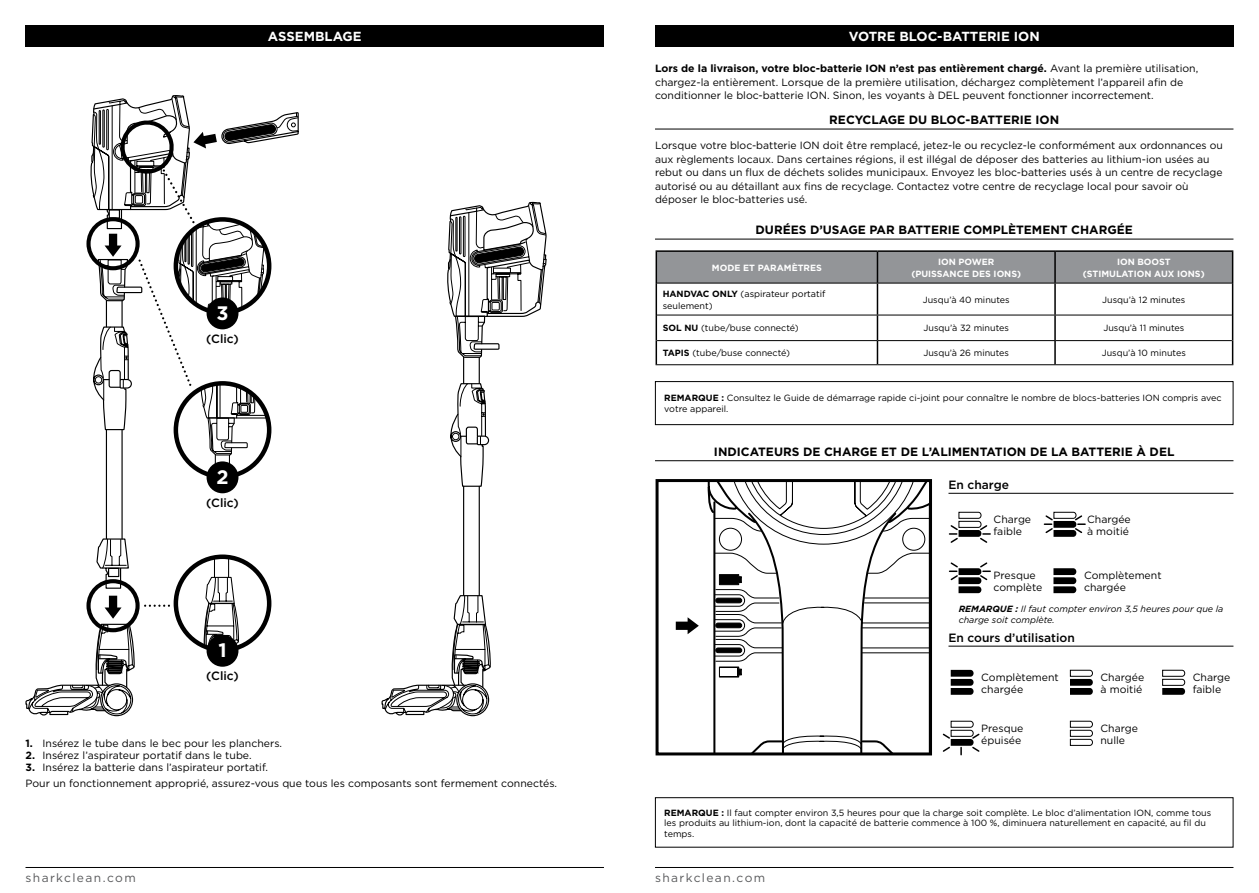
<style>
.page{position:relative;width:1259px;height:893px;background:#fff}
.page>*{position:absolute;margin:0;border:0;box-sizing:border-box;transform-origin:0 0}
.t1{font:700 19.5px "Gotham";color:#fff}
.t2{font:700 13.2px "Gotham";color:#fff}
.t3{font:700 12px "Gotham";color:#000}
.t4{font:500 12px "Gotham";color:#000}
.t5{font:12px "Gotham";letter-spacing:.115em;color:#58595b}
.t6{font:10.5px/12px "Gotham";color:#000}
.t7{font:9px/10.5px "Gotham";color:#000}
.t8{font:700 9px/12px "Gotham";color:#fff;text-align:center}
.t9{font:italic 9px/10.5px "Gotham";color:#000}
.s1{font-weight:700}
</style>
<div class="page">
<hr style="left:26px;top:867px;width:578px;height:1px;background:#000">
<hr style="left:655px;top:867px;width:578px;height:1px;background:#000">
<div style="left:26px;top:26px;width:578px;height:21px;background:#000"></div>
<svg style="left:25px;top:95px;width:274px;height:621px"></svg>
<div style="left:655px;top:26px;width:578px;height:21px;background:#000"></div>
<hr style="left:948px;top:646px;width:285px;height:1px;background:#000">
<svg style="left:950px;top:670px;width:23px;height:25px"></svg>
<svg style="left:1069px;top:669px;width:24px;height:26px"></svg>
<svg style="left:1162px;top:669px;width:23px;height:26px"></svg>
<svg style="left:1069px;top:720px;width:24px;height:26px"></svg>
<svg style="left:942px;top:720px;width:38px;height:35px"></svg>
<div style="left:655px;top:479px;width:277px;height:276px;border:3px solid #000"></div>
<hr style="left:948px;top:493px;width:285px;height:1px;background:#000">
<svg style="left:1053px;top:568px;width:23px;height:25px"></svg>
<svg style="left:949px;top:511px;width:41px;height:32px"></svg>
<svg style="left:1044px;top:511px;width:41px;height:26px"></svg>
<svg style="left:949px;top:562px;width:41px;height:31px"></svg>
<svg style="left:676px;top:481px;width:254px;height:273px"></svg>
<hr style="left:655px;top:129px;width:578px;height:1px;background:#000">
<hr style="left:655px;top:460px;width:578px;height:1px;background:#000">
<svg style="left:381px;top:202px;width:165px;height:514px"></svg>
<div style="left:655px;top:797px;width:578px;height:50px;border:1px solid #000"></div>
<div style="left:655px;top:381px;width:578px;height:44px;border:1px solid #000"></div>
<hr style="left:655px;top:239px;width:578px;height:1px;background:#000">
<div style="left:657px;top:252px;width:574px;height:31px;background:#939598"></div>
<hr style="left:655px;top:250px;width:222px;height:2px;background:#000">
<hr style="left:655px;top:252px;width:2px;height:31px;background:#000">
<hr style="left:877px;top:250px;width:178px;height:2px;background:#000">
<hr style="left:876px;top:252px;width:2px;height:31px;background:#000">
<hr style="left:1055px;top:250px;width:178px;height:2px;background:#000">
<hr style="left:1054px;top:252px;width:1px;height:31px;background:#000">
<hr style="left:1231px;top:252px;width:2px;height:31px;background:#000">
<hr style="left:655px;top:283px;width:2px;height:32px;background:#000">
<hr style="left:876px;top:283px;width:2px;height:32px;background:#000">
<hr style="left:1054px;top:283px;width:1px;height:32px;background:#000">
<hr style="left:1231px;top:283px;width:2px;height:32px;background:#000">
<hr style="left:655px;top:315px;width:2px;height:26px;background:#000">
<hr style="left:876px;top:315px;width:2px;height:25px;background:#000">
<hr style="left:1231px;top:315px;width:2px;height:26px;background:#000">
<hr style="left:655px;top:341px;width:2px;height:23px;background:#000">
<hr style="left:876px;top:341px;width:2px;height:23px;background:#000">
<svg style="left:1054px;top:316px;width:1px;height:48px"></svg>
<hr style="left:1231px;top:341px;width:2px;height:23px;background:#000">
<hr style="left:657px;top:283px;width:220px;height:1px;background:#000">
<hr style="left:877px;top:283px;width:178px;height:1px;background:#000">
<hr style="left:1055px;top:283px;width:176px;height:1px;background:#000">
<hr style="left:657px;top:315px;width:220px;height:1px;background:#000">
<hr style="left:877px;top:315px;width:178px;height:1px;background:#000">
<hr style="left:1055px;top:315px;width:176px;height:1px;background:#000">
<hr style="left:657px;top:340px;width:220px;height:1px;background:#000">
<hr style="left:877px;top:340px;width:178px;height:1px;background:#000">
<hr style="left:1055px;top:340px;width:176px;height:1px;background:#000">
<hr style="left:655px;top:364px;width:222px;height:1px;background:#000">
<hr style="left:877px;top:364px;width:178px;height:1px;background:#000">
<hr style="left:1055px;top:364px;width:178px;height:1px;background:#000">
<p class="t2" style="left:268px;top:28px;width:95px">ASSEMBLAGE</p>
<h1 class="t1" style="left:217px;top:300px;width:14px">3</h1>
<p class="t4" style="left:206px;top:331px;width:34px">(Clic)</p>
<h1 class="t1" style="left:216px;top:464px;width:14px">2</h1>
<p class="t4" style="left:206px;top:495px;width:34px">(Clic)</p>
<h1 class="t1" style="left:218px;top:637px;width:10px">1</h1>
<p class="t4" style="left:206px;top:668px;width:34px">(Clic)</p>
<p class="t6" style="left:26px;top:737px;width:258px"><span class="s1">1.</span> Insérez le tube dans le bec pour les planchers.</p>
<p class="t6" style="left:26px;top:749px;width:228px"><span class="s1">2.</span> Insérez l’aspirateur portatif dans le tube.</p>
<p class="t6" style="left:26px;top:759px;width:533px;line-height:16.2px"><span class="s1">3.</span> Insérez la batterie dans l’aspirateur portatif.<br>Pour un fonctionnement approprié, assurez-vous que tous les composants sont fermement connectés.</p>
<p class="t2" style="left:848px;top:28px;width:192px">VOTRE BLOC-BATTERIE ION</p>
<p class="t6" style="left:655px;top:61px;width:545px;line-height:13.5px"><span class="s1">Lors de la livraison, votre bloc-batterie ION n’est pas entièrement chargé.</span> Avant la première utilisation, chargez-la entièrement. Lorsque de la première utilisation, déchargez complètement l’appareil afin de conditionner le bloc-batterie ION. Sinon, les voyants à DEL peuvent fonctionner incorrectement.</p>
<p class="t3" style="left:829px;top:112px;width:231px">RECYCLAGE DU BLOC-BATTERIE ION</p>
<p class="t6" style="left:655px;top:138px;width:569px;line-height:13.5px">Lorsque votre bloc-batterie ION doit être remplacé, jetez-le ou recyclez-le conformément aux ordonnances ou aux règlements locaux. Dans certaines régions, il est illégal de déposer des batteries au lithium-ion usées au rebut ou dans un flux de déchets solides municipaux. Envoyez les bloc-batteries usés à un centre de recyclage autorisé ou au détaillant aux fins de recyclage. Contactez votre centre de recyclage local pour savoir où déposer le bloc-batteries usé.</p>
<p class="t3" style="left:755px;top:222px;width:379px">DURÉES D’USAGE PAR BATTERIE COMPLÈTEMENT CHARGÉE</p>
<p class="t8" style="left:712px;top:261px;width:111px">MODE ET PARAMÈTRES</p>
<p class="t8" style="left:911px;top:255px;width:111px">ION POWER (PUISSANCE DES IONS)</p>
<p class="t8" style="left:1083px;top:255px;width:123px">ION BOOST (STIMULATION AUX IONS)</p>
<p class="t7" style="left:662px;top:287px;width:164px;line-height:12px"><span class="s1">HANDVAC ONLY</span> (aspirateur portatif seulement)</p>
<p class="t7" style="left:923px;top:294px;width:88px">Jusqu’à 40 minutes</p>
<p class="t7" style="left:1102px;top:294px;width:85px">Jusqu’à 12 minutes</p>
<p class="t7" style="left:662px;top:323px;width:138px"><span class="s1">SOL NU</span> (tube/buse connecté)</p>
<p class="t7" style="left:923px;top:323px;width:87px">Jusqu’à 32 minutes</p>
<p class="t7" style="left:1103px;top:323px;width:82px">Jusqu’à 11 minutes</p>
<p class="t7" style="left:662px;top:348px;width:129px"><span class="s1">TAPIS</span> (tube/buse connecté)</p>
<p class="t7" style="left:923px;top:348px;width:87px">Jusqu’à 26 minutes</p>
<p class="t7" style="left:1101px;top:348px;width:86px">Jusqu’à 10 minutes</p>
<p class="t7" style="left:664px;top:393px;width:559px"><span class="s1">REMARQUE :</span> Consultez le Guide de démarrage rapide ci-joint pour connaître le nombre de blocs-batteries ION compris avec votre appareil.</p>
<p class="t3" style="left:714px;top:444px;width:462px">INDICATEURS DE CHARGE ET DE L’ALIMENTATION DE LA BATTERIE À DEL</p>
<p class="t4" style="left:948px;top:477px;width:62px">En charge</p>
<p class="t6" style="left:993px;top:513px;width:39px">Charge faible</p>
<p class="t6" style="left:1087px;top:513px;width:45px">Chargée à moitié</p>
<p class="t6" style="left:993px;top:569px;width:50px">Presque complète</p>
<p class="t9" style="left:958px;top:604px;width:266px"><span class="s1">REMARQUE :</span> Il faut compter environ 3,5 heures pour que la charge soit complète.</p>
<p class="t6" style="left:1084px;top:569px;width:79px">Complètement chargée</p>
<p class="t4" style="left:948px;top:629px;width:128px">En cours d’utilisation</p>
<p class="t6" style="left:981px;top:671px;width:79px">Complètement chargée</p>
<p class="t6" style="left:1100px;top:671px;width:45px">Chargée à moitié</p>
<p class="t6" style="left:1192px;top:671px;width:39px">Charge faible</p>
<p class="t6" style="left:1100px;top:722px;width:39px">Charge nulle</p>
<p class="t6" style="left:981px;top:722px;width:44px">Presque épuisée</p>
<p class="t7" style="left:664px;top:807px;width:548px"><span class="s1">REMARQUE :</span> Il faut compter environ 3,5 heures pour que la charge soit complète. Le bloc d’alimentation ION, comme tous les produits au lithium-ion, dont la capacité de batterie commence à 100 %, diminuera naturellement en capacité, au fil du temps.</p>
<p class="t5" style="left:26px;top:870px;width:112px">sharkclean.com</p>
<p class="t5" style="left:655px;top:870px;width:112px">sharkclean.com</p>
</div>
